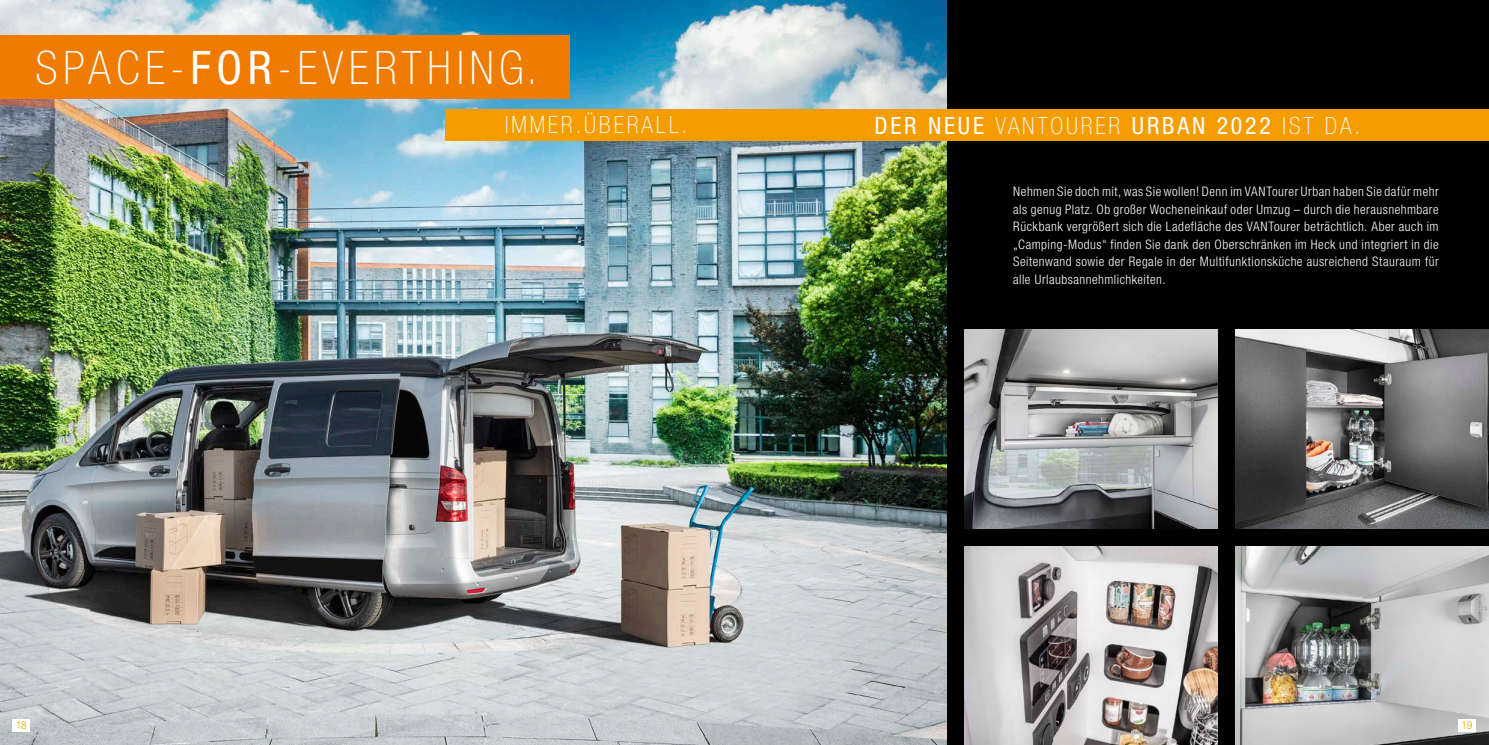
<style>
.page{position:relative;width:1489px;height:745px;background:#fff}
.page>*{position:absolute;margin:0;border:0;box-sizing:border-box;transform-origin:0 0}
.t1{font:100 condensed 46.25px "Helvetica Neue LT Std";letter-spacing:.12em;color:#fff}
.t2{font:condensed 23.75px "Helvetica Neue LT Std";letter-spacing:.12em;color:#fff}
.t3{font:100 condensed 23.75px "Helvetica Neue LT Std";letter-spacing:.12em;color:#fff}
.t4{font:300 condensed 13.12px/17.5px "Helvetica Neue LT Std";letter-spacing:.035em;color:#fff;text-align:justify}
.t5{font:300 condensed 11.25px "Helvetica Neue LT Std";color:#f59d00}
.s1{font-weight:400}
.s2{font-weight:100}
</style>
<div class="page">
<div style="left:0;top:0;width:1488px;height:744px;background:#000"></div>
<img style="left:0;top:0;width:946px;height:744px">
<img style="left:964px;top:546px;width:253px;height:198px">
<img style="left:1235px;top:546px;width:253px;height:198px">
<img style="left:964px;top:330px;width:253px;height:198px">
<img style="left:1235px;top:330px;width:253px;height:198px">
<div style="left:0;top:35px;width:569px;height:64px;background:#ef7c00"></div>
<div style="left:446px;top:109px;width:1042px;height:32px;background:#f59d00"></div>
<div style="left:1457px;top:718px;width:18px;height:13px;background:#fff"></div>
<div style="left:13px;top:718px;width:17px;height:13px;background:#fff"></div>
<h1 class="t1" style="left:35px;top:42px;width:503px">SPACE-<span class="s1">FOR</span>-EVERTHING.</h1>
<h2 class="t3" style="left:504px;top:111px;width:184px">IMMER.ÜBERALL.</h2>
<h2 class="t2" style="left:874px;top:111px;width:487px">DER NEUE <span class="s2">VANTOURER</span> URBAN 2022 <span class="s2">IST DA.</span></h2>
<p class="t4" style="left:1013px;top:183px;width:427px">Nehmen Sie doch mit, was Sie wollen! Denn im VANTourer Urban haben Sie dafür mehr als genug Platz. Ob großer Wocheneinkauf oder Umzug – durch die herausnehmbare Rückbank vergrößert sich die Ladefläche des VANTourer beträchtlich. Aber auch im „Camping-Modus“ finden Sie dank den Oberschränken im Heck und integriert in die Seitenwand sowie der Regale in der Multifunktionsküche ausreichend Stauraum für alle Urlaubsannehmlichkeiten.</p>
<p class="t5" style="left:16px;top:718px;width:12px">18</p>
<p class="t5" style="left:1461px;top:718px;width:15px">19<sup>19</sup></p>
</div>
